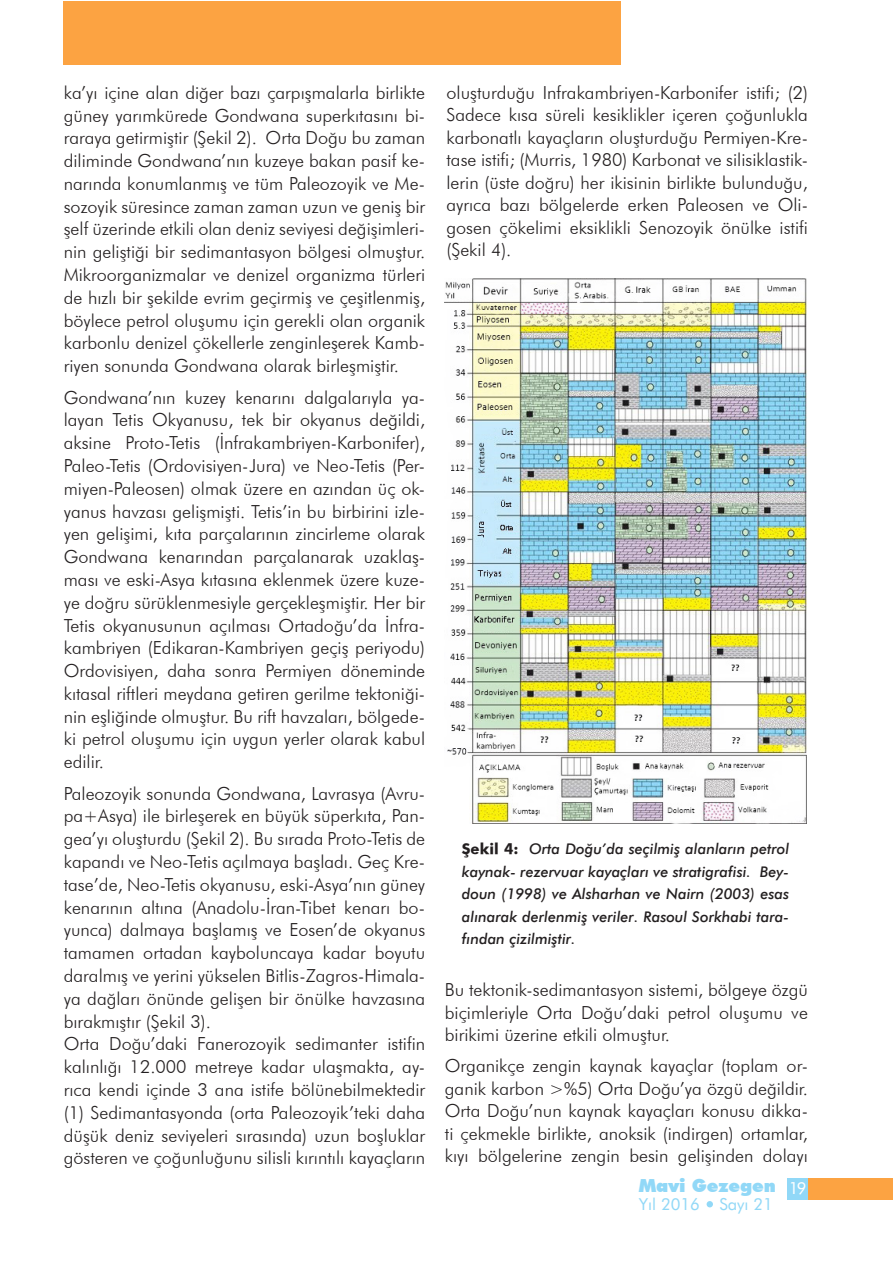
<style>
.page{position:relative;width:893px;height:1263px;background:#fff}
.page>*{position:absolute;margin:0;border:0;box-sizing:border-box;transform-origin:0 0}
._04_metin{font:300 18px/22.8px "Futura BT";color:#231f20;text-align:justify}
.t1{font:900 18px "Futura BT";color:#91d8f7}
.t2{font:16.5px "Futura BT";color:#91d8f7}
.t3{font:16.5px "Futura BT";color:#fff}
._06_sekil_alti{font:italic 500 15px/22.5px "Futura BT";color:#231f20;text-align:justify}
.s1{font-family:"Futura Md BT Bold";font-weight:400;font-style:normal}
</style>
<div class="page">
<div style="left:64px;top:1px;width:557px;height:64px;background:#fca342"></div>
<div style="left:787px;top:1178px;width:63px;height:21px;background:#91d8f7"></div>
<div style="left:808px;top:1178px;width:85px;height:21px;background:#fca342"></div>
<svg style="left:707px;top:1201px;width:6px;height:6px"></svg>
<img style="left:445px;top:279px;width:361px;height:544px">
<p class="_04_metin" style="left:64px;top:81px;width:363px">ka’yı içine alan diğer bazı çarpışmalarla birlikte güney yarımkürede Gondwana superkıtasını bi&shy;raraya getirmiştir (Şekil 2). Orta Doğu bu zaman diliminde Gondwana’nın kuzeye bakan pasif ke&shy;narında konumlanmış ve tüm Paleozoyik ve Me&shy;sozoyik süresince zaman zaman uzun ve geniş bir şelf üzerinde etkili olan deniz seviyesi değişimleri&shy;nin geliştiği bir sedimantasyon bölgesi olmuştur.<br>Mikroorganizmalar ve denizel organizma türleri de hızlı bir şekilde evrim geçirmiş ve çeşitlenmiş, böylece petrol oluşumu için gerekli olan organik karbonlu denizel çökellerle zenginleşerek Kamb&shy;riyen sonunda Gondwana olarak birleşmiştir.</p>
<p class="_04_metin" style="left:64px;top:386px;width:363px">Gondwana’nın kuzey kenarını dalgalarıyla ya&shy;layan Tetis Okyanusu, tek bir okyanus değildi, aksine Proto-Tetis (İnfrakambriyen-Karbonifer), Paleo-Tetis (Ordovisiyen-Jura) ve Neo-Tetis (Per&shy;miyen-Paleosen) olmak üzere en azından üç ok&shy;yanus havzası gelişmişti. Tetis’in bu birbirini izle&shy;yen gelişimi, kıta parçalarının zincirleme olarak Gondwana kenarından parçalanarak uzaklaş&shy;ması ve eski-Asya kıtasına eklenmek üzere kuze&shy;ye doğru sürüklenmesiyle gerçekleşmiştir. Her bir Tetis okyanusunun açılması Ortadoğu’da İnfra&shy;kambriyen (Edikaran-Kambriyen geçiş periyodu)<br>Ordovisiyen, daha sonra Permiyen döneminde kıtasal riftleri meydana getiren gerilme tektoniği&shy;nin eşliğinde olmuştur. Bu rift havzaları, bölgede&shy;ki petrol oluşumu için uygun yerler olarak kabul edilir.</p>
<p class="_04_metin" style="left:64px;top:782px;width:363px">Paleozoyik sonunda Gondwana, Lavrasya (Avru&shy;pa+Asya) ile birleşerek en büyük süperkıta, Pan&shy;gea’yı oluşturdu (Şekil 2). Bu sırada Proto-Tetis de kapandı ve Neo-Tetis açılmaya başladı. Geç Kre&shy;tase’de, Neo-Tetis okyanusu, eski-Asya’nın güney kenarının altına (Anadolu-İran-Tibet kenarı bo&shy;yunca) dalmaya başlamış ve Eosen’de okyanus tamamen ortadan kayboluncaya kadar boyutu daralmış ve yerini yükselen Bitlis-Zagros-Himala&shy;ya dağları önünde gelişen bir önülke havzasına bırakmıştır (Şekil 3).</p>
<p class="_04_metin" style="left:64px;top:1032px;width:363px">Orta Doğu’daki Fanerozoyik sedimanter istifin kalınlığı 12.000 metreye kadar ulaşmakta, ay&shy;rıca kendi içinde 3 ana istife bölünebilmektedir (1) Sedimantasyonda (orta Paleozoyik’teki daha düşük deniz seviyeleri sırasında) uzun boşluklar gösteren ve çoğunluğunu silisli kırıntılı kayaçların</p>
<p class="_04_metin" style="left:446px;top:81px;width:363px">oluşturduğu Infrakambriyen-Karbonifer istifi; (2)<br>Sadece kısa süreli kesiklikler içeren çoğunlukla karbonatlı kayaçların oluşturduğu Permiyen-Kre&shy;tase istifi; (Murris, 1980) Karbonat ve silisiklastik&shy;lerin (üste doğru) her ikisinin birlikte bulunduğu, ayrıca bazı bölgelerde erken Paleosen ve Oli&shy;gosen çökelimi eksiklikli Senozoyik önülke istifi (Şekil 4).</p>
<p class="_06_sekil_alti" style="left:462px;top:838px;width:329px"><span class="s1">Şekil 4:</span> Orta Doğu’da seçilmiş alanların petrol kaynak- rezervuar kayaçları ve stratigrafisi. Bey&shy;doun (1998) ve Alsharhan ve Nairn (2003) esas alınarak derlenmiş veriler. Rasoul Sorkhabi tara&shy;fından çizilmiştir.</p>
<p class="_04_metin" style="left:445px;top:978px;width:365px">Bu tektonik-sedimantasyon sistemi, bölgeye özgü biçimleriyle Orta Doğu’daki petrol oluşumu ve birikimi üzerine etkili olmuştur.</p>
<p class="_04_metin" style="left:445px;top:1054px;width:365px">Organikçe zengin kaynak kayaçlar (toplam or&shy;ganik karbon &gt;%5) Orta Doğu’ya özgü değildir.<br>Orta Doğu’nun kaynak kayaçları konusu dikka&shy;ti çekmekle birlikte, anoksik (indirgen) ortamlar, kıyı bölgelerine zengin besin gelişinden dolayı</p>
<p class="t1" style="left:639px;top:1174px;width:139px">Mavi Gezegen</p>
<p class="t2" style="left:639px;top:1194px;width:136px">Yıl 2016 Sayı 21</p>
<p class="t3" style="left:789px;top:1178px;width:19px">19</p>
</div>
